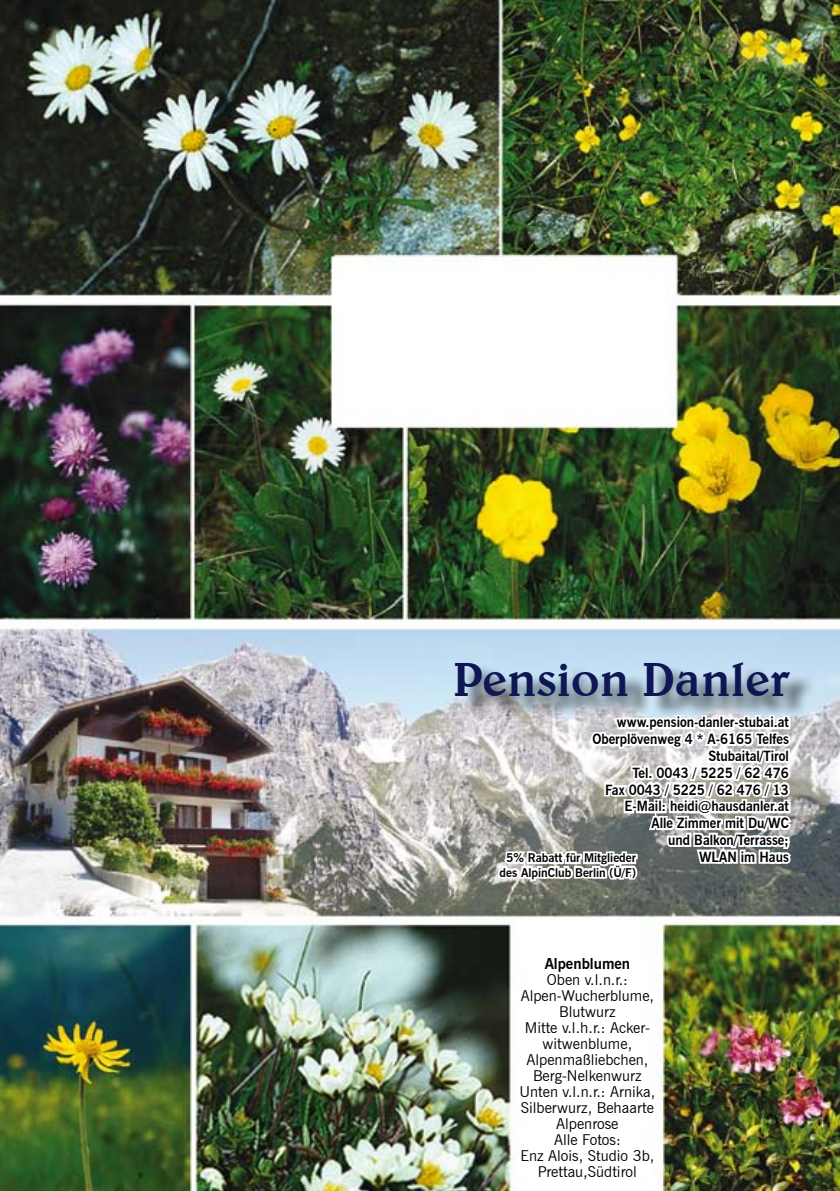
<style>
.page{position:relative;width:840px;height:1191px;background:#fff}
.page>*{position:absolute;margin:0;border:0;box-sizing:border-box;transform-origin:0 0}
.t1{font:500 48px "Belwe BT";color:#0e1654}
.t2{font:15px/16px "News Gothic BT";color:#000;text-align:center}
.t3{font:700 15px "News Gothic BT";color:#000}
.t4{font:700 14px/16.8px "News Gothic BT";color:#000;text-align:right;scale:.95 1}
.t5{font:700 12px "News Gothic BT";color:#000}
</style>
<div class="page">
<img style="left:0;top:0;width:839px;height:1191px">
<svg style="left:494px;top:753px;width:299px;height:140px"></svg>
<div style="left:459px;top:664px;width:380px;height:89px;background:#000;opacity:.75"></div>
<h1 class="t1" style="left:452px;top:650px;width:338px">Pension Danler</h1>
<p class="t4" style="left:592px;top:714px;width:208px">www.pension-danler-stubai.at<br>Oberplövenweg 4 * A-6165 Telfes<br>Stubaital/Tirol<br>Tel. 0043 / 5225 / 62 476<br>Fax 0043 / 5225 / 62 476 / 13<br>E-Mail: heidi@hausdanler.at<br>Alle Zimmer mit Du/WC<br>und Balkon/Terrasse;</p>
<p class="t5" style="left:506px;top:850px;width:131px">5% Rabatt für Mitglieder</p>
<p class="t4" style="left:698px;top:848px;width:96px">WLAN im Haus</p>
<p class="t5" style="left:499px;top:865px;width:138px">des AlpinClub Berlin (Ü/F)</p>
<p class="t3" style="left:544px;top:954px;width:87px">Alpenblumen</p>
<p class="t2" style="left:519px;top:971px;width:137px">Oben v.l.n.r.:<br>Alpen-Wucherblume,<br>Blutwurz<br>Mitte v.l.h.r.: Acker&shy;witwenblume,<br>Alpenmaßliebchen,<br>Berg-Nelkenwurz<br>Unten v.l.n.r.: Arnika,<br>Silberwurz, Behaarte<br>Alpenrose<br>Alle Fotos:<br>Enz Alois, Studio 3b,<br>Prettau,Südtirol</p>
</div>
